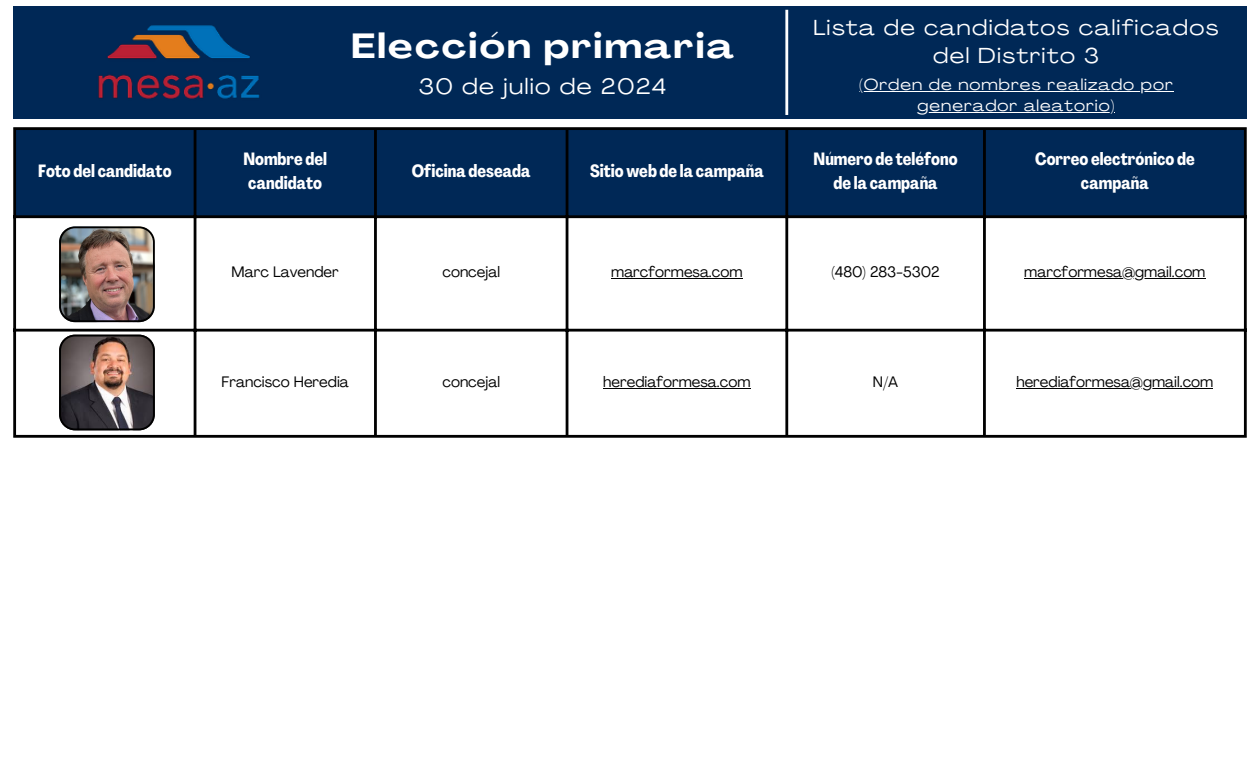
<style>
.page{position:relative;width:1260px;height:765px;background:#fff}
.page>*{position:absolute;margin:0;border:0;box-sizing:border-box;transform-origin:0 0}
.t1{font:700 expanded 34.5px "Agrandir";letter-spacing:.065em;color:#fff}
.t2{font:expanded 22px "Agrandir";letter-spacing:.065em;color:#fff}
.t3{font:expanded 21.5px/28.1px "Agrandir";letter-spacing:.065em;color:#fff;text-align:center}
.t4{font:700 17.5px/24.4px "Agrandir Tight";color:#fff;text-align:center}
.t5{font:expanded 15.75px/20.6px "Agrandir";letter-spacing:.065em;color:#fff;text-align:center}
.t6{font:15px "Agrandir";color:#000}
</style>
<div class="page">
<div style="left:16px;top:130px;width:1228px;height:85px;background:#002856"></div>
<hr style="left:611px;top:278px;width:132px;height:1px;background:#000">
<hr style="left:1024px;top:278px;width:181px;height:1px;background:#000">
<hr style="left:603px;top:388px;width:147px;height:1px;background:#000">
<hr style="left:1016px;top:388px;width:197px;height:1px;background:#000">
<hr style="left:13px;top:130px;width:3px;height:305px;background:#000">
<hr style="left:194px;top:130px;width:2px;height:305px;background:#000">
<hr style="left:374px;top:130px;width:3px;height:305px;background:#000">
<hr style="left:566px;top:130px;width:2px;height:305px;background:#000">
<hr style="left:785px;top:130px;width:3px;height:305px;background:#000">
<hr style="left:983px;top:130px;width:3px;height:305px;background:#000">
<hr style="left:1244px;top:130px;width:3px;height:305px;background:#000">
<hr style="left:13px;top:127px;width:1234px;height:3px;background:#000">
<hr style="left:13px;top:215px;width:1234px;height:3px;background:#000">
<hr style="left:13px;top:329px;width:1234px;height:3px;background:#000">
<hr style="left:13px;top:435px;width:1234px;height:3px;background:#000">
<img style="left:59px;top:226px;width:96px;height:96px">
<div style="left:13px;top:6px;width:1234px;height:113px;background:#002856"></div>
<img style="left:65px;top:25px;width:204px;height:147px">
<img style="left:59px;top:335px;width:96px;height:95px">
<hr style="left:785px;top:10px;width:3px;height:105px;background:#fff">
<hr style="left:859px;top:91px;width:315px;height:1px;background:#fff">
<hr style="left:918px;top:112px;width:197px;height:1px;background:#fff">
<h1 class="t1" style="left:351px;top:32px;width:384px">Elección primaria</h1>
<h2 class="t2" style="left:419px;top:77px;width:249px">30 de julio de 2024</h2>
<p class="t4" style="left:38px;top:160px;width:135px">Foto del candidato</p>
<p class="t4" style="left:243px;top:148px;width:85px;text-align:left">Nombre del candidato</p>
<p class="t4" style="left:412px;top:160px;width:120px">Oficina deseada</p>
<p class="t4" style="left:590px;top:160px;width:175px">Sitio web de la campaña</p>
<h3 class="t3" style="left:813px;top:16px;width:407px">Lista de candidatos calificados del Distrito 3</h3>
<p class="t5" style="left:859px;top:76px;width:315px">(Orden de nombres realizado por generador aleatorio)</p>
<p class="t4" style="left:814px;top:148px;width:146px">Número de teléfono de la campaña</p>
<p class="t4" style="left:1035px;top:148px;width:161px">Correo electrónico de campaña</p>
<p class="t6" style="left:232px;top:266px;width:109px">Marc Lavender</p>
<p class="t6" style="left:442px;top:266px;width:59px">concejal</p>
<p class="t6" style="left:611px;top:266px;width:133px">marcformesa.com</p>
<p class="t6" style="left:832px;top:266px;width:110px">(480) 283-5302</p>
<p class="t6" style="left:1024px;top:266px;width:183px">marcformesa@gmail.com</p>
<p class="t6" style="left:222px;top:376px;width:129px">Francisco Heredia</p>
<p class="t6" style="left:442px;top:376px;width:59px">concejal</p>
<p class="t6" style="left:603px;top:376px;width:149px">herediaformesa.com</p>
<p class="t6" style="left:873px;top:376px;width:27px">N/A</p>
<p class="t6" style="left:1016px;top:376px;width:198px">herediaformesa@gmail.com</p>
</div>
